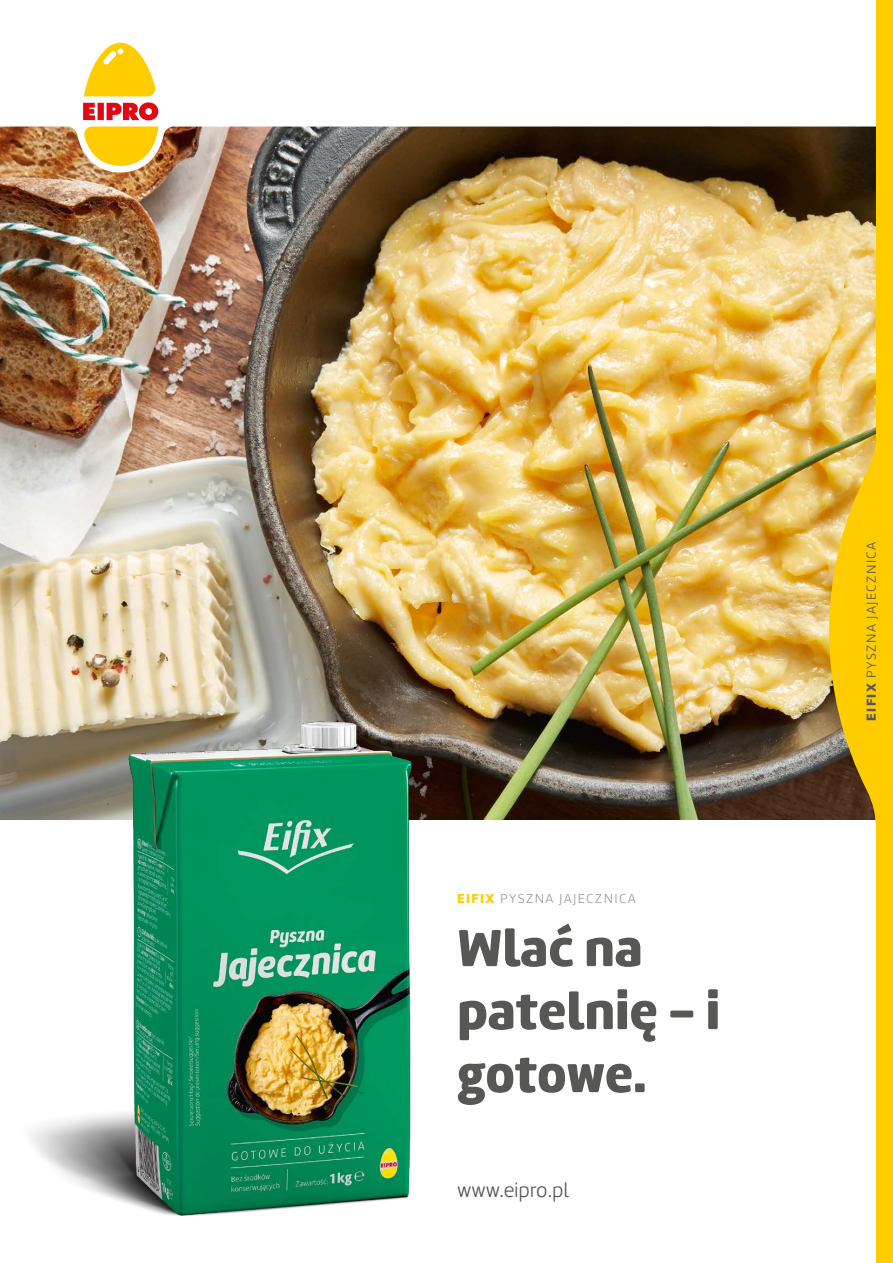
<style>
.page{position:relative;width:893px;height:1263px;background:#fff}
.page>*{position:absolute;margin:0;border:0;box-sizing:border-box;transform-origin:0 0}
.t1{font:54px/63px "Marine Rounded Black";color:#575756}
.t2{font:21px "Marine Rounded Light";color:#575756}
.t3{font:13.5px "Marine Rounded Light";letter-spacing:.1em;color:#9d9d9c}
.t4{font:13.5px "Marine Rounded Light";letter-spacing:.1em;color:#575756}
.s1{font-family:"Marine Rounded Black";color:#fc0}
.s2{font-family:"Marine Rounded Black"}
</style>
<div class="page">
<img style="left:0;top:172px;width:829px;height:647px">
<img style="left:0;top:641px;width:603px;height:575px">
<img style="left:0;top:126px;width:829px;height:46px">
<svg style="left:80px;top:42px;width:81px;height:126px"></svg>
<svg style="left:829px;top:0;width:64px;height:1263px"></svg>
<p class="t3" style="left:457px;top:890px;width:180px"><span class="s1">EIFIX</span> PYSZNA JAJECZNICA</p>
<p class="t1" style="left:457px;top:916px;width:264px">Wlać na patelnię - i gotowe.</p>
<p class="t2" style="left:457px;top:1177px;width:113px">www.eipro.pl</p>
<p class="t4" style="left:863px;top:721px;width:180px;rotate:-90deg"><span class="s2">EIFIX</span> PYSZNA JAJECZNICA</p>
</div>
